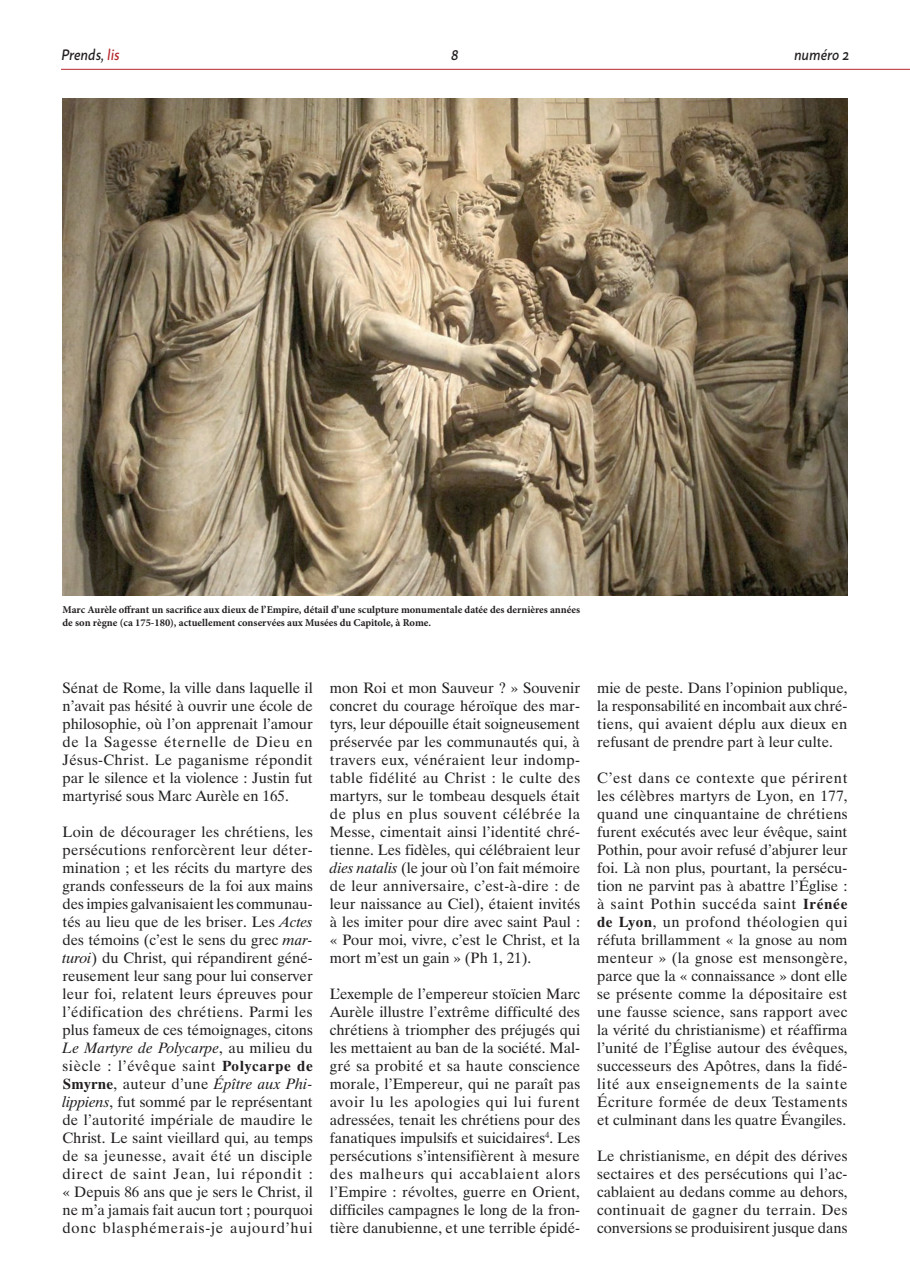
<style>
.page{position:relative;width:910px;height:1280px;background:#fff}
.page>*{position:absolute;margin:0;border:0;box-sizing:border-box;transform-origin:0 0}
.texte{font:15px/18px "Dutch 801 BT";color:#231f20;text-align:justify}
.t1{font:italic 500 15px "Macho";color:#231f20;scale:.95 1}
.t2{font:700 10.5px/12.6px "Minion Pro";color:#231f20}
.s1{color:#b7282e}
.s2{font-style:italic}
.s3{font-weight:700}
</style>
<div class="page">
<hr style="left:61px;top:69px;width:849px;height:1px;background:#b7282e">
<img style="left:63px;top:99px;width:784px;height:496px">
<p class="t1" style="left:61px;top:42px;width:63px">Prends, <span class="s1">lis</span></p>
<p class="t1" style="left:451px;top:42px;width:9px">8</p>
<p class="t1" style="left:794px;top:42px;width:59px">numéro 2</p>
<p class="t2" style="left:63px;top:603px;width:519px">Marc Aurèle offrant un sacrifice aux dieux de l’Empire, détail d’une sculpture monumentale datée des dernières années de son règne (ca 175-180), actuellement conservées aux Musées du Capitole, à Rome.</p>
<p class="texte" style="left:63px;top:678px;width:252px">Sénat de Rome, la ville dans laquelle il n’avait pas hésité à ouvrir une école de philosophie, où l’on apprenait l’amour de la Sagesse éternelle de Dieu en Jésus-Christ. Le paganisme répondit par le silence et la violence : Justin fut martyrisé sous Marc Aurèle en 165.</p>
<p class="texte" style="left:62px;top:822px;width:252px">Loin de décourager les chrétiens, les persécutions renforcèrent leur déter&shy;mination ; et les récits du martyre des grands confesseurs de la foi aux mains des impies galvanisaient les communau&shy;tés au lieu que de les briser. Les <span class="s2">Actes </span>des témoins (c’est le sens du grec <span class="s2">mar&shy;turoi</span>) du Christ, qui répandirent géné&shy;reusement leur sang pour lui conserver leur foi, relatent leurs épreuves pour l’édification des chrétiens. Parmi les plus fameux de ces témoignages, citons <span class="s2">Le Martyre de Polycarpe</span>, au milieu du siècle : l’évêque saint <span class="s3">Polycarpe de Smyrne</span>, auteur d’une <span class="s2">Épître aux Phi&shy;lippiens</span>, fut sommé par le représentant de l’autorité impériale de maudire le Christ. Le saint vieillard qui, au temps de sa jeunesse, avait été un disciple direct de saint Jean, lui répondit : « Depuis 86 ans que je sers le Christ, il ne m’a jamais fait aucun tort ; pourquoi donc blasphémerais-je aujourd’hui</p>
<p class="texte" style="left:330px;top:678px;width:252px">mon Roi et mon Sauveur ? » Souvenir concret du courage héroïque des mar&shy;tyrs, leur dépouille était soigneusement préservée par les communautés qui, à travers eux, vénéraient leur indomp&shy;table fidélité au Christ : le culte des martyrs, sur le tombeau desquels était de plus en plus souvent célébrée la Messe, cimentait ainsi l’identité chré&shy;tienne. Les fidèles, qui célébraient leur <span class="s2">dies natalis</span> (le jour où l’on fait mémoire de leur anniversaire, c’est-à-dire : de leur naissance au Ciel), étaient invités à les imiter pour dire avec saint Paul : « Pour moi, vivre, c’est le Christ, et la mort m’est un gain » (Ph 1, 21).</p>
<p class="texte" style="left:330px;top:984px;width:252px">L’exemple de l’empereur stoïcien Marc Aurèle illustre l’extrême difficulté des chrétiens à triompher des préjugés qui les mettaient au ban de la société. Mal&shy;gré sa probité et sa haute conscience morale, l’Empereur, qui ne paraît pas avoir lu les apologies qui lui furent adressées, tenait les chrétiens pour des fanatiques impulsifs et suicidaires<sup>4</sup>. Les persécutions s’intensifièrent à mesure des malheurs qui accablaient alors l’Empire : révoltes, guerre en Orient, difficiles campagnes le long de la fron&shy;tière danubienne, et une terrible épidé-</p>
<p class="texte" style="left:597px;top:678px;width:252px">mie de peste. Dans l’opinion publique, la responsabilité en incombait aux chré&shy;tiens, qui avaient déplu aux dieux en refusant de prendre part à leur culte.</p>
<p class="texte" style="left:597px;top:768px;width:252px">C’est dans ce contexte que périrent les célèbres martyrs de Lyon, en 177, quand une cinquantaine de chrétiens furent exécutés avec leur évêque, saint Pothin, pour avoir refusé d’abjurer leur foi. Là non plus, pourtant, la persécu&shy;tion ne parvint pas à abattre l’Église : à saint Pothin succéda saint <span class="s3">Irénée de Lyon</span>, un profond théologien qui réfuta brillamment « la gnose au nom menteur » (la gnose est mensongère, parce que la « connaissance » dont elle se présente comme la dépositaire est une fausse science, sans rapport avec la vérité du christianisme) et réaffirma l’unité de l’Église autour des évêques, successeurs des Apôtres, dans la fidé&shy;lité aux enseignements de la sainte Écriture formée de deux Testaments et culminant dans les quatre Évangiles.</p>
<p class="texte" style="left:597px;top:1146px;width:252px">Le christianisme, en dépit des dérives sectaires et des persécutions qui l’ac&shy;cablaient au dedans comme au dehors, continuait de gagner du terrain. Des conversions se produisirent jusque dans</p>
</div>
